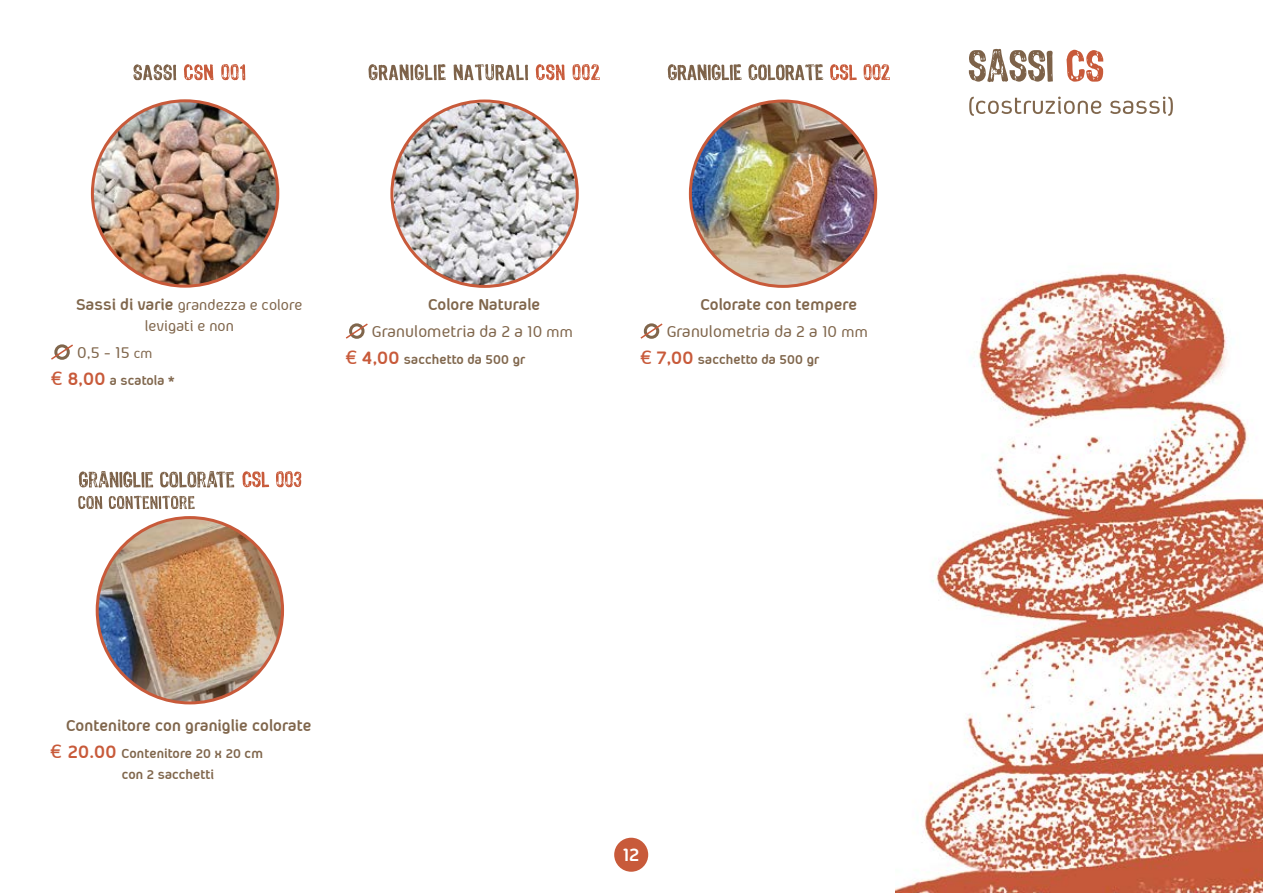
<style>
.page{position:relative;width:1263px;height:893px;background:#fff}
.page>*{position:absolute;margin:0;border:0;box-sizing:border-box;transform-origin:0 0}
.t1{font:700 21px "Aeroportal";color:#fff}
.t2{font:500 18px/27px "Aeroportal";color:#80664c}
.t3{font:700 18px "Aeroportal";color:#80664c}
.t4{font:500 16.5px/21px "Aeroportal";color:#80664c;text-align:center}
.t5{font:700 15px/21px "Aeroportal";color:#80664c}
.s1{font-weight:700;font-size:18px}
.s2{font-size:15px}
.s3{font-weight:500;font-size:24px;color:#c85a3a}
.s4{font-size:21px;color:#c85a3a}
.s5{font-weight:700}
.s6{font-size:16.5px}
</style>
<div class="page">
<img style="left:895px;top:271px;width:368px;height:622px">
<svg style="left:51px;top:344px;width:22px;height:16px"></svg>
<svg style="left:184px;top:64px;width:61px;height:16px"></svg>
<svg style="left:133px;top:64px;width:43px;height:16px"></svg>
<img style="left:92px;top:101px;width:186px;height:185px;border-radius:93px">
<svg style="left:830px;top:64px;width:60px;height:16px"></svg>
<svg style="left:668px;top:64px;width:155px;height:16px"></svg>
<img style="left:690px;top:101px;width:186px;height:185px;border-radius:93px">
<svg style="left:536px;top:64px;width:64px;height:16px"></svg>
<svg style="left:368px;top:64px;width:160px;height:16px"></svg>
<img style="left:394px;top:103px;width:182px;height:182px">
<svg style="left:969px;top:97px;width:204px;height:19px"></svg>
<svg style="left:1066px;top:50px;width:37px;height:32px"></svg>
<svg style="left:969px;top:49px;width:84px;height:33px"></svg>
<svg style="left:345px;top:323px;width:23px;height:16px"></svg>
<svg style="left:640px;top:323px;width:23px;height:16px"></svg>
<div style="left:614px;top:838px;width:34px;height:34px;background:#c85a3a;border-radius:50%"></div>
<img style="left:97px;top:518px;width:186px;height:185px;border-radius:93px">
<svg style="left:79px;top:471px;width:155px;height:17px"></svg>
<svg style="left:242px;top:471px;width:59px;height:16px"></svg>
<svg style="left:78px;top:496px;width:117px;height:13px"></svg>
<p class="t4" style="left:76px;top:294px;width:228px"><span class="s1">Sassi di varie</span> grandezza e colore levigati e non</p>
<p class="t2" style="left:77px;top:339px;width:77px">0,5 - 15 <span class="s2">cm</span></p>
<p class="t5" style="left:51px;top:370px;width:125px"><span class="s3">€</span> <span class="s4">8,00</span> a scatola *</p>
<p class="t2" style="left:372px;top:291px;width:203px;text-indent:56px"><span class="s5">Colore Naturale<br></span>Granulometria da 2 a 10 <span class="s6">mm</span></p>
<p class="t5" style="left:346px;top:349px;width:181px"><span class="s3">€</span> <span class="s4">4,00</span> sacchetto da 500 gr</p>
<p class="t2" style="left:667px;top:291px;width:203px;text-indent:34px"><span class="s5">Colorate con tempere<br></span>Granulometria da 2 a 10 <span class="s6">mm</span></p>
<p class="t5" style="left:640px;top:349px;width:180px"><span class="s3">€</span> <span class="s4">7,00</span> sacchetto da 500 gr</p>
<p class="t3" style="left:66px;top:716px;width:247px">Contenitore con graniglie colorate</p>
<p class="t5" style="left:122px;top:743px;width:143px;text-indent:-71px"><span class="s3">€</span> <span class="s4">20.00</span> Contenitore 20 x 20 cm con 2 sacchetti</p>
<h1 class="t1" style="left:623px;top:844px;width:18px">12</h1>
</div>
